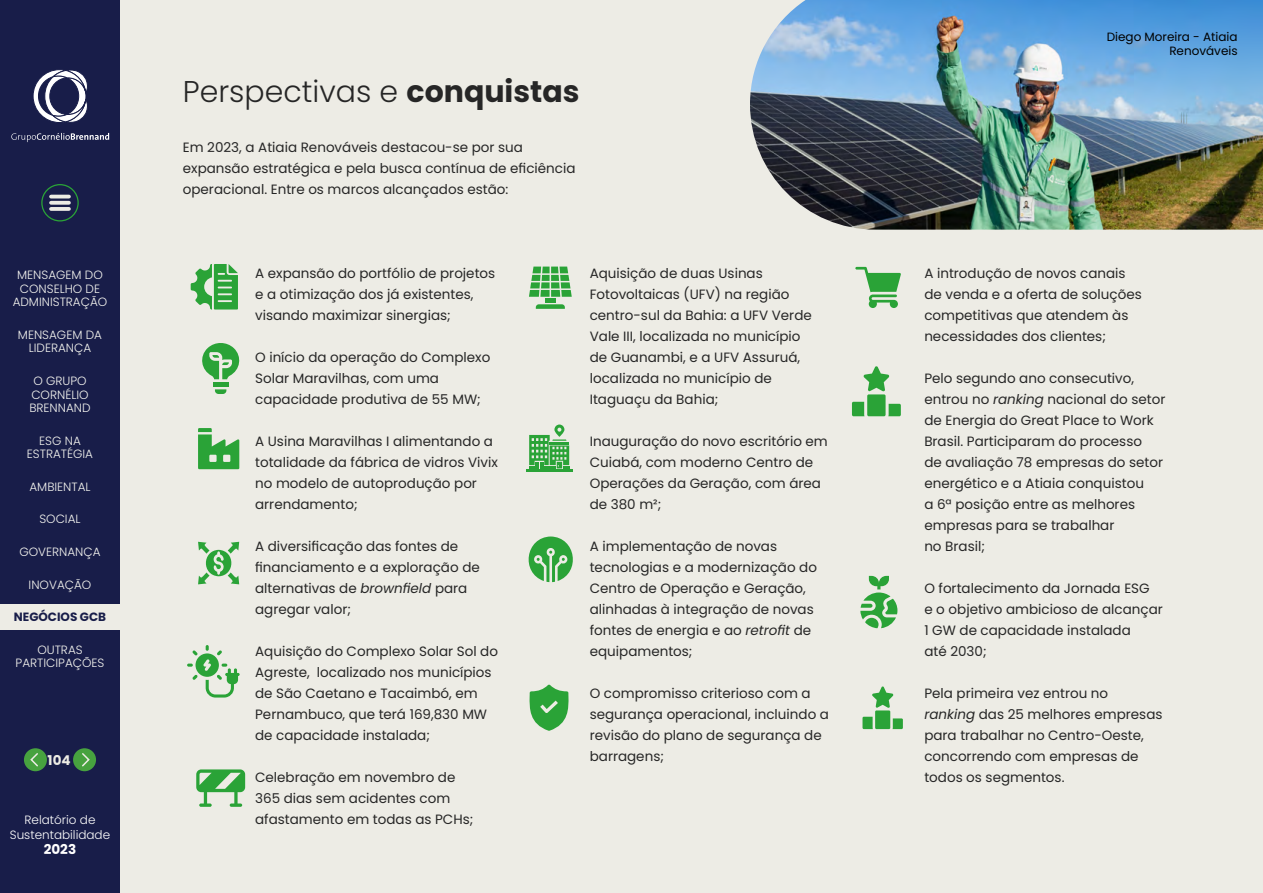
<style>
.page{position:relative;width:1263px;height:893px;background:#fff}
.page>*{position:absolute;margin:0;border:0;box-sizing:border-box;transform-origin:0 0}
.t1{font:300 30px "Poppins";color:#262626}
.t2{font:13.5px/21px "Poppins";color:#262626}
.t3{font:700 13.5px "Poppins";color:#fff}
.t4{font:700 13.5px "Poppins";color:#edece5}
.t5{font:300 12px/13.5px "Poppins";color:#f4f4ef;text-align:center}
.t6{font:12px/14.4px "Poppins";color:#000;text-align:right}
.t7{font:300 12px/15px "Poppins";color:#fff;text-align:center}
.t8{font:700 12px "Poppins";color:#181d49}
.s1{font-weight:700}
.s2{font-style:italic}
</style>
<div class="page">
<div style="left:120px;top:0;width:1143px;height:893px;background:#edece5"></div>
<img style="left:750px;top:0;width:513px;height:230px">
<svg style="left:191px;top:264px;width:47px;height:46px;background:#6fbd75"></svg>
<hr style="left:213px;top:382px;width:15px;height:4px;background:#2aa337">
<svg style="left:215px;top:389px;width:11px;height:5px"></svg>
<svg style="left:199px;top:341px;width:43px;height:38px;background:#89c68c"></svg>
<svg style="left:198px;top:428px;width:41px;height:41px;background:#68ba6e"></svg>
<svg style="left:198px;top:542px;width:41px;height:42px;background:#9ece9f"></svg>
<svg style="left:187px;top:645px;width:53px;height:53px;background:#b6d7b4"></svg>
<svg style="left:196px;top:769px;width:49px;height:38px;background:#83c487"></svg>
<div style="left:545px;top:298px;width:11px;height:5px;background:#2aa337"></div>
<svg style="left:536px;top:304px;width:29px;height:5px"></svg>
<svg style="left:529px;top:267px;width:43px;height:30px"></svg>
<hr style="left:526px;top:469px;width:46px;height:3px;background:#2aa337">
<svg style="left:529px;top:425px;width:40px;height:43px;background:#7ac07e"></svg>
<svg style="left:520px;top:536px;width:61px;height:46px;background:#94ca95"></svg>
<svg style="left:529px;top:684px;width:40px;height:47px;background:#68ba6f"></svg>
<svg style="left:855px;top:267px;width:46px;height:41px;background:#95cb96"></svg>
<svg style="left:852px;top:402px;width:12px;height:14px"></svg>
<div style="left:867px;top:394px;width:18px;height:22px;background:#2aa337;border-radius:2px"></div>
<svg style="left:888px;top:404px;width:13px;height:12px"></svg>
<svg style="left:863px;top:366px;width:26px;height:25px"></svg>
<svg style="left:860px;top:576px;width:37px;height:52px;background:#8ec891"></svg>
<svg style="left:862px;top:717px;width:11px;height:12px"></svg>
<div style="left:875px;top:710px;width:15px;height:19px;background:#2aa337"></div>
<svg style="left:892px;top:718px;width:11px;height:11px"></svg>
<svg style="left:872px;top:686px;width:21px;height:22px"></svg>
<div style="left:0;top:0;width:120px;height:893px;background:#181d49"></div>
<div style="left:0;top:604px;width:120px;height:26px;background:#edece5"></div>
<div style="left:41px;top:184px;width:38px;height:37px;border:1px solid #2aa337;border-radius:50%"></div>
<hr style="left:51px;top:195px;width:18px;height:3px;background:#edece5">
<svg style="left:51px;top:201px;width:18px;height:4px"></svg>
<svg style="left:51px;top:207px;width:18px;height:4px"></svg>
<div style="left:73px;top:748px;width:23px;height:23px;background:#47a23f;border-radius:50%"></div>
<svg style="left:82px;top:753px;width:8px;height:14px"></svg>
<div style="left:24px;top:748px;width:23px;height:23px;background:#47a23f;border-radius:50%"></div>
<svg style="left:30px;top:753px;width:8px;height:14px"></svg>
<svg style="left:11px;top:133px;width:98px;height:9px"></svg>
<svg style="left:33px;top:69px;width:55px;height:54px"></svg>
<p class="t5" style="left:13px;top:268px;width:96px">MENSAGEM DO<br>CONSELHO DE<br>ADMINISTRAÇÃO</p>
<p class="t5" style="left:18px;top:328px;width:86px">MENSAGEM DA<br>LIDERANÇA</p>
<p class="t5" style="left:29px;top:374px;width:63px">O GRUPO<br>CORNÉLIO<br>BRENNAND</p>
<p class="t5" style="left:27px;top:434px;width:68px">ESG NA<br>ESTRATÉGIA</p>
<p class="t5" style="left:29px;top:480px;width:63px">AMBIENTAL</p>
<p class="t5" style="left:39px;top:513px;width:43px">SOCIAL</p>
<p class="t5" style="left:19px;top:545px;width:83px">GOVERNANÇA</p>
<p class="t5" style="left:29px;top:578px;width:64px">INOVAÇÃO</p>
<p class="t8" style="left:14px;top:610px;width:94px">NEGÓCIOS GCB</p>
<p class="t5" style="left:16px;top:643px;width:90px">OUTRAS<br>PARTICIPAÇÕES</p>
<p class="t4" style="left:48px;top:752px;width:25px">104</p>
<p class="t7" style="left:10px;top:812px;width:102px">Relatório de<br>Sustentabilidade</p>
<p class="t3" style="left:44px;top:841px;width:34px">2023</p>
<h1 class="t1" style="left:183px;top:74px;width:398px">Perspectivas e <span class="s1">conquistas</span></h1>
<p class="t2" style="left:183px;top:136px;width:394px">Em 2023, a Atiaia Renováveis destacou-se por sua expansão estratégica e pela busca contínua de eficiência operacional. Entre os marcos alcançados estão:</p>
<p class="t2" style="left:255px;top:262px;width:242px">A expansão do portfólio de projetos e a otimização dos já existentes, visando maximizar sinergias;</p>
<p class="t2" style="left:255px;top:346px;width:237px">O início da operação do Complexo<br>Solar Maravilhas, com uma capacidade produtiva de 55 MW;</p>
<p class="t2" style="left:255px;top:430px;width:244px">A Usina Maravilhas I alimentando a totalidade da fábrica de vidros Vivix no modelo de autoprodução por arrendamento;</p>
<p class="t2" style="left:255px;top:535px;width:226px">A diversificação das fontes de financiamento e a exploração de alternativas de <span class="s2">brownfield</span> para agregar valor;</p>
<p class="t2" style="left:255px;top:640px;width:244px">Aquisição do Complexo Solar Sol do<br>Agreste, localizado nos municípios de São Caetano e Tacaimbó, em<br>Pernambuco, que terá 169,830 MW de capacidade instalada;</p>
<p class="t2" style="left:255px;top:766px;width:220px">Celebração em novembro de<br>365 dias sem acidentes com afastamento em todas as PCHs;</p>
<p class="t2" style="left:590px;top:262px;width:224px">Aquisição de duas Usinas<br>Fotovoltaicas (UFV) na região centro-sul da Bahia: a UFV Verde<br>Vale III, localizada no município de Guanambi, e a UFV Assuruá, localizada no município de<br>Itaguaçu da Bahia;</p>
<p class="t2" style="left:590px;top:430px;width:240px">Inauguração do novo escritório em<br>Cuiabá, com moderno Centro de<br>Operações da Geração, com área de 380 m²;</p>
<p class="t2" style="left:590px;top:535px;width:229px">A implementação de novas tecnologias e a modernização do<br>Centro de Operação e Geração, alinhadas à integração de novas fontes de energia e ao <span class="s2">retrofit</span> de equipamentos;</p>
<p class="t2" style="left:590px;top:683px;width:241px">O compromisso criterioso com a segurança operacional, incluindo a revisão do plano de segurança de barragens;</p>
<p class="t6" style="left:1107px;top:29px;width:132px">Diego Moreira - Atiaia<br>Renováveis</p>
<p class="t2" style="left:924px;top:263px;width:219px">A introdução de novos canais de venda e a oferta de soluções competitivas que atendem às necessidades dos clientes;</p>
<p class="t2" style="left:924px;top:368px;width:243px">Pelo segundo ano consecutivo, entrou no <span class="s2">ranking</span> nacional do setor de Energia do Great Place to Work<br>Brasil. Participaram do processo<br>de avaliação 78 empresas do setor energético e a Atiaia conquistou<br>a 6ª posição entre as melhores empresas para se trabalhar<br>no Brasil;</p>
<p class="t2" style="left:924px;top:578px;width:240px">O fortalecimento da Jornada ESG<br>e o objetivo ambicioso de alcançar<br>1 GW de capacidade instalada<br>até 2030;</p>
<p class="t2" style="left:924px;top:683px;width:240px">Pela primeira vez entrou no<br><span class="s2">ranking</span> das 25 melhores empresas para trabalhar no Centro-Oeste, concorrendo com empresas de todos os segmentos.</p>
</div>
